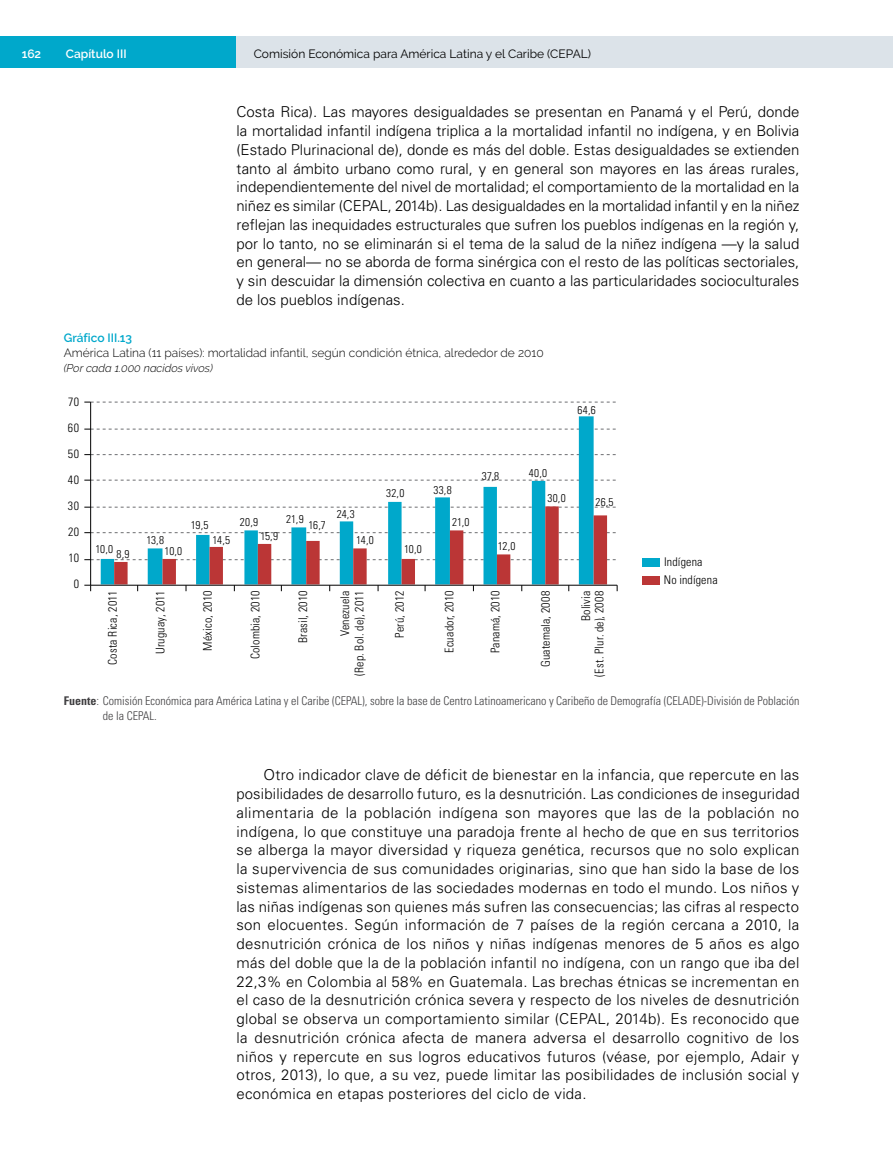
<style>
.page{position:relative;width:893px;height:1170px;background:#fff}
.page>*{position:absolute;margin:0;border:0;box-sizing:border-box;transform-origin:0 0}
.t1{font:300 15px/18.8px "Univers LT Std";letter-spacing:.01em;color:#000;text-align:justify}
.t2{font:12px/17.5px "Univers LT Std Light Cn 77";letter-spacing:.015em;color:#000;text-align:right}
.t3{font:300 condensed 12px/14.2px "Univers LT Std";color:#414042}
.t4{font:300 12px "Raleway";color:#000}
.t5{font:12px "Raleway";color:#000}
.t6{font:600 12px "Raleway";color:#fff}
.t7{font:600 12px "Raleway";color:#00a8cb}
.t8{font:11.25px "Univers LT Std Light Cn 77";letter-spacing:-.005em;color:#000}
.t9{font:italic 300 11.25px "Raleway";color:#000}
.s1{font-weight:700}
</style>
<div class="page">
<div style="left:0;top:36px;width:237px;height:32px;background:#00a8cb"></div>
<div style="left:236px;top:36px;width:657px;height:32px;background:#dce3e9"></div>
<svg style="left:103px;top:416px;width:491px;height:90px"></svg>
<hr style="left:90px;top:402px;width:1px;height:183px;background:#000">
<svg style="left:84px;top:401px;width:532px;height:2px"></svg>
<svg style="left:84px;top:428px;width:532px;height:2px"></svg>
<svg style="left:84px;top:454px;width:532px;height:1px"></svg>
<svg style="left:84px;top:479px;width:532px;height:2px"></svg>
<svg style="left:84px;top:506px;width:534px;height:85px"></svg>
<div style="left:643px;top:558px;width:17px;height:9px;background:#00a8cb"></div>
<div style="left:643px;top:576px;width:17px;height:8px;background:#bb3636"></div>
<p class="t6" style="left:22px;top:47px;width:21px">162</p>
<p class="t6" style="left:66px;top:47px;width:62px">Capítulo III</p>
<p class="t5" style="left:254px;top:47px;width:339px">Comisión Económica para América Latina y el Caribe (CEPAL)</p>
<p class="t1" style="left:236px;top:102px;width:565px">Costa Rica). Las mayores desigualdades se presentan en Panamá y el Perú, donde la mortalidad infantil indígena triplica a la mortalidad infantil no indígena, y en Bolivia (Estado Plurinacional de), donde es más del doble. Estas desigualdades se extienden tanto al ámbito urbano como rural, y en general son mayores en las áreas rurales, independientemente del nivel de mortalidad; el comportamiento de la mortalidad en la niñez es similar (CEPAL, 2014b). Las desigualdades en la mortalidad infantil y en la niñez reflejan las inequidades estructurales que sufren los pueblos indígenas en la región y, por lo tanto, no se eliminarán si el tema de la salud de la niñez indígena —y la salud en general— no se aborda de forma sinérgica con el resto de las políticas sectoriales, y sin descuidar la dimensión colectiva en cuanto a las particularidades socioculturales de los pueblos indígenas.</p>
<p class="t7" style="left:64px;top:331px;width:70px">Gráfico III.13</p>
<p class="t4" style="left:64px;top:346px;width:481px">América Latina (11 países): mortalidad infantil, según condición étnica, alrededor de 2010</p>
<p class="t9" style="left:64px;top:362px;width:151px">(Por cada 1.000 nacidos vivos)</p>
<p class="t2" style="left:68px;top:393px;width:12px">70</p>
<p class="t2" style="left:68px;top:419px;width:13px">60</p>
<p class="t2" style="left:68px;top:445px;width:13px">50</p>
<p class="t8" style="left:577px;top:403px;width:20px">64,6</p>
<p class="t2" style="left:68px;top:471px;width:13px">40</p>
<p class="t2" style="left:68px;top:497px;width:13px">30</p>
<p class="t2" style="left:68px;top:523px;width:13px">20</p>
<p class="t2" style="left:69px;top:549px;width:12px">10</p>
<p class="t2" style="left:74px;top:575px;width:7px">0</p>
<p class="t8" style="left:482px;top:469px;width:19px">37,8</p>
<p class="t8" style="left:529px;top:466px;width:20px">40,0</p>
<p class="t8" style="left:386px;top:486px;width:20px">32,0</p>
<p class="t8" style="left:433px;top:483px;width:20px">33,8</p>
<p class="t8" style="left:547px;top:491px;width:20px">30,0</p>
<p class="t8" style="left:595px;top:495px;width:20px">26,5</p>
<p class="t8" style="left:191px;top:518px;width:19px">19,5</p>
<p class="t8" style="left:240px;top:515px;width:20px">20,9</p>
<p class="t8" style="left:286px;top:512px;width:19px">21,9</p>
<p class="t8" style="left:308px;top:518px;width:19px">16,7</p>
<p class="t8" style="left:337px;top:507px;width:19px">24,3</p>
<p class="t8" style="left:452px;top:515px;width:19px">21,0</p>
<p class="t8" style="left:146px;top:533px;width:19px">13,8</p>
<p class="t8" style="left:95px;top:542px;width:19px">10,0</p>
<p class="t8" style="left:117px;top:547px;width:14px">8,9</p>
<p class="t8" style="left:165px;top:544px;width:19px">10,0</p>
<p class="t8" style="left:212px;top:533px;width:19px">14,5</p>
<p class="t8" style="left:260px;top:529px;width:19px">15,9</p>
<p class="t8" style="left:356px;top:533px;width:19px">14,0</p>
<p class="t8" style="left:404px;top:542px;width:19px">10,0</p>
<p class="t8" style="left:498px;top:539px;width:19px">12,0</p>
<p class="t2" style="left:664px;top:553px;width:55px;text-align:left">Indígena<br>No indígena</p>
<p class="t2" style="left:104px;top:665px;width:76px;rotate:-90deg">Costa Rica, 2011</p>
<p class="t2" style="left:151px;top:654px;width:65px;rotate:-90deg">Uruguay, 2011</p>
<p class="t2" style="left:199px;top:650px;width:61px;rotate:-90deg">México, 2010</p>
<p class="t2" style="left:246px;top:659px;width:70px;rotate:-90deg">Colombia, 2010</p>
<p class="t2" style="left:294px;top:642px;width:54px;rotate:-90deg">Brasil, 2010</p>
<p class="t2" style="left:338px;top:676px;width:87px;line-height:14.4px;rotate:-90deg">Venezuela<br>(Rep. Bol. de), 2011</p>
<p class="t2" style="left:391px;top:637px;width:48px;rotate:-90deg">Perú, 2012</p>
<p class="t2" style="left:441px;top:653px;width:64px;rotate:-90deg">Ecuador, 2010</p>
<p class="t2" style="left:486px;top:653px;width:64px;rotate:-90deg">Panamá, 2010</p>
<p class="t2" style="left:537px;top:667px;width:78px;rotate:-90deg">Guatemala, 2008</p>
<p class="t2" style="left:579px;top:676px;width:87px;line-height:13.5px;rotate:-90deg">Bolivia<br>(Est. Plur. de), 2008</p>
<p class="t3" style="left:103px;top:694px;width:698px;text-indent:-39px"><span class="s1">Fuente</span>: Comisión Económica para América Latina y el Caribe (CEPAL), sobre la base de Centro Latinoamericano y Caribeño de Demografía (CELADE)-División de Población de la CEPAL.</p>
<p class="t1" style="left:236px;top:765px;width:565px;text-indent:27px">Otro indicador clave de déficit de bienestar en la infancia, que repercute en las posibilidades de desarrollo futuro, es la desnutrición. Las condiciones de inseguridad alimentaria de la población indígena son mayores que las de la población no indígena, lo que constituye una paradoja frente al hecho de que en sus territorios se alberga la mayor diversidad y riqueza genética, recursos que no solo explican la supervivencia de sus comunidades originarias, sino que han sido la base de los sistemas alimentarios de las sociedades modernas en todo el mundo. Los niños y las niñas indígenas son quienes más sufren las consecuencias; las cifras al respecto son elocuentes. Según información de 7 países de la región cercana a 2010, la desnutrición crónica de los niños y niñas indígenas menores de 5 años es algo más del doble que la de la población infantil no indígena, con un rango que iba del 22,3% en Colombia al 58% en Guatemala. Las brechas étnicas se incrementan en el caso de la desnutrición crónica severa y respecto de los niveles de desnutrición global se observa un comportamiento similar (CEPAL, 2014b). Es reconocido que la desnutrición crónica afecta de manera adversa el desarrollo cognitivo de los niños y repercute en sus logros educativos futuros (véase, por ejemplo, Adair y otros, 2013), lo que, a su vez, puede limitar las posibilidades de inclusión social y económica en etapas posteriores del ciclo de vida.</p>
</div>
